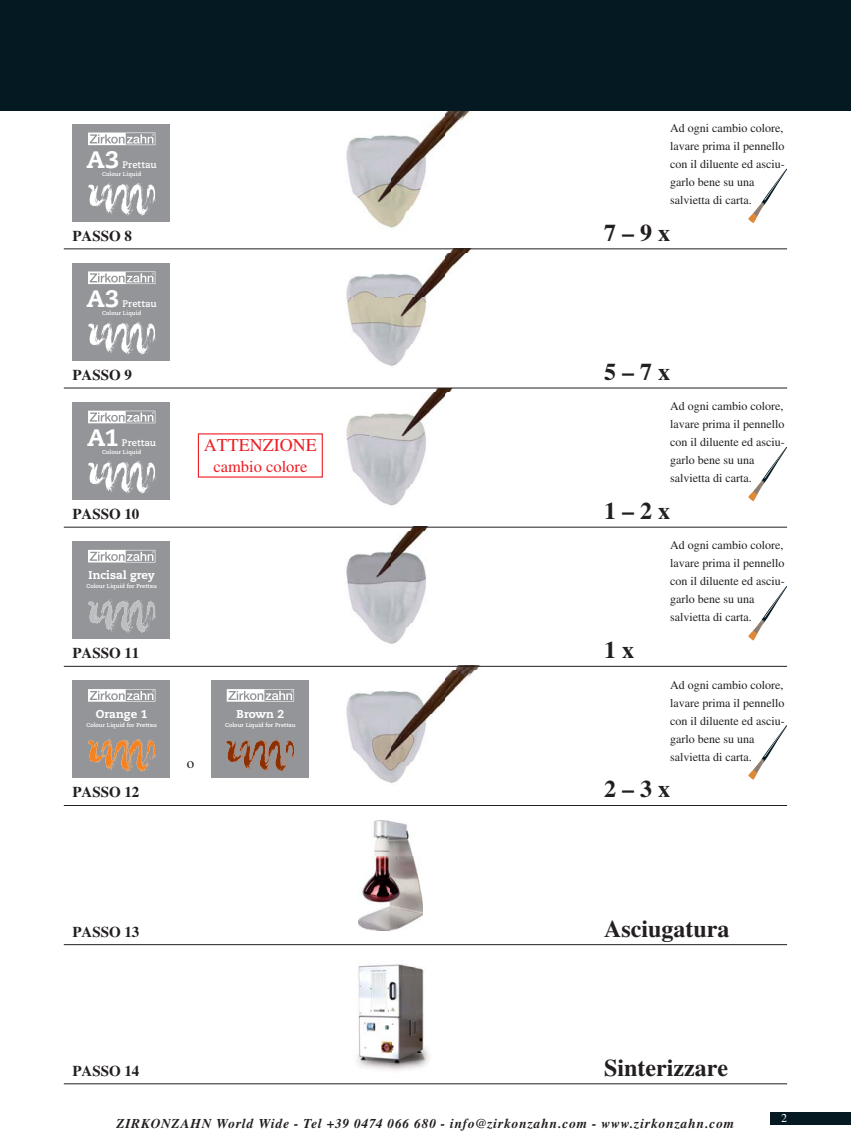
<style>
.page{position:relative;width:851px;height:1148px;background:#fff}
.page>*{position:absolute;margin:0;border:0;box-sizing:border-box;transform-origin:0 0}
.t1{font:700 24px "Times";color:#231f20}
.t2{font:800 23.7px "Caecilia Com 85";color:#fff}
.t3{font:18px "Times";color:#ed1c24}
.t4{font:16.5px "Times";color:#ed1c24}
.t5{font:700 15px "Times";color:#231f20}
.t6{font:15px "Times";color:#231f20}
.t7{font:italic 700 13.5px "Times";letter-spacing:.06em;color:#231f20}
.t8{font:12px/18px "Times";color:#231f20}
.t9{font:12px "Times";color:#fff}
.t10{font:800 11.4px "Caecilia Com 85";letter-spacing:.005em;color:#fff}
.t11{font:700 9.45px "Caecilia Com 75";letter-spacing:.015em;color:#fff}
.t12{font:700 5.7px "Caecilia Com 75";letter-spacing:.005em;color:#fff}
</style>
<div class="page">
<div style="left:770px;top:1111px;width:80px;height:13px;background:#051922"></div>
<img style="left:346px;top:713px;width:87px;height:70px">
<img style="left:346px;top:669px;width:132px;height:44px">
<img style="left:284px;top:574px;width:214px;height:95px">
<img style="left:346px;top:531px;width:81px;height:43px">
<img style="left:284px;top:436px;width:214px;height:95px">
<img style="left:346px;top:391px;width:105px;height:45px">
<img style="left:284px;top:296px;width:214px;height:95px">
<img style="left:346px;top:253px;width:121px;height:43px">
<img style="left:284px;top:110px;width:214px;height:143px">
<img style="left:359px;top:820px;width:64px;height:110px">
<img style="left:345px;top:945px;width:92px;height:126px">
<div style="left:72px;top:263px;width:98px;height:97px;background:#939598"></div>
<svg style="left:88px;top:271px;width:67px;height:13px"></svg>
<img style="left:88px;top:321px;width:67px;height:34px">
<div style="left:72px;top:124px;width:98px;height:97px;background:#939598"></div>
<svg style="left:88px;top:132px;width:67px;height:13px"></svg>
<img style="left:88px;top:182px;width:67px;height:34px">
<svg style="left:748px;top:586px;width:39px;height:55px"></svg>
<svg style="left:748px;top:447px;width:39px;height:54px"></svg>
<svg style="left:748px;top:169px;width:39px;height:54px"></svg>
<svg style="left:748px;top:725px;width:39px;height:55px"></svg>
<hr style="left:64px;top:248px;width:723px;height:1px;background:#231f20">
<hr style="left:64px;top:387px;width:723px;height:1px;background:#231f20">
<hr style="left:64px;top:527px;width:723px;height:1px;background:#231f20">
<hr style="left:64px;top:666px;width:723px;height:1px;background:#231f20">
<hr style="left:64px;top:805px;width:723px;height:1px;background:#231f20">
<hr style="left:64px;top:944px;width:723px;height:1px;background:#231f20">
<hr style="left:64px;top:1083px;width:723px;height:1px;background:#231f20">
<div style="left:211px;top:680px;width:98px;height:98px;background:#939598"></div>
<svg style="left:227px;top:689px;width:67px;height:12px"></svg>
<img style="left:227px;top:738px;width:67px;height:34px">
<div style="left:72px;top:680px;width:98px;height:98px;background:#939598"></div>
<svg style="left:88px;top:689px;width:67px;height:12px"></svg>
<img style="left:88px;top:738px;width:67px;height:34px">
<div style="left:72px;top:541px;width:98px;height:98px;background:#939598"></div>
<svg style="left:88px;top:550px;width:67px;height:12px"></svg>
<img style="left:88px;top:599px;width:67px;height:34px">
<div style="left:72px;top:402px;width:98px;height:98px;background:#939598"></div>
<svg style="left:88px;top:411px;width:67px;height:12px"></svg>
<img style="left:88px;top:460px;width:67px;height:34px">
<div style="left:0;top:0;width:850px;height:110px;background:#051922"></div>
<h2 class="t2" style="left:86px;top:146px;width:34px">A3</h2>
<p class="t11" style="left:122px;top:159px;width:36px">Prettau</p>
<p class="t12" style="left:102px;top:171px;width:41px">Colour Liquid</p>
<p class="t5" style="left:72px;top:230px;width:61px">PASSO 8</p>
<h2 class="t2" style="left:86px;top:285px;width:34px">A3</h2>
<p class="t11" style="left:122px;top:298px;width:36px">Prettau</p>
<p class="t12" style="left:102px;top:310px;width:41px">Colour Liquid</p>
<p class="t8" style="left:670px;top:120px;width:116px">Ad ogni cambio colore, lavare prima il pennello con il diluente ed asciu&shy;garlo bene su una salvietta di carta.</p>
<h1 class="t1" style="left:604px;top:224px;width:67px">7 – 9 x</h1>
<p class="t5" style="left:72px;top:369px;width:61px">PASSO 9</p>
<h1 class="t1" style="left:604px;top:363px;width:67px">5 – 7 x</h1>
<h2 class="t2" style="left:87px;top:424px;width:33px">A1</h2>
<p class="t11" style="left:122px;top:437px;width:36px">Prettau</p>
<p class="t12" style="left:102px;top:449px;width:41px">Colour Liquid</p>
<h3 class="t3" style="left:204px;top:438px;width:114px">ATTENZIONE</h3>
<h3 class="t4" style="left:213px;top:460px;width:95px">cambio colore</h3>
<p class="t8" style="left:670px;top:398px;width:116px">Ad ogni cambio colore, lavare prima il pennello con il diluente ed asciu&shy;garlo bene su una salvietta di carta.</p>
<p class="t5" style="left:72px;top:508px;width:69px">PASSO 10</p>
<h1 class="t1" style="left:604px;top:502px;width:67px">1 – 2 x</h1>
<p class="t10" style="left:89px;top:568px;width:68px">Incisal grey</p>
<p class="t12" style="left:86px;top:582px;width:72px">Colour Liquid for Prettau</p>
<p class="t5" style="left:72px;top:647px;width:69px">PASSO 11</p>
<p class="t10" style="left:96px;top:707px;width:53px">Orange 1</p>
<p class="t12" style="left:86px;top:721px;width:72px">Colour Liquid for Prettau</p>
<p class="t5" style="left:72px;top:787px;width:69px">PASSO 12</p>
<p class="t6" style="left:187px;top:757px;width:9px">o</p>
<p class="t10" style="left:236px;top:707px;width:49px">Brown 2</p>
<p class="t12" style="left:225px;top:721px;width:72px">Colour Liquid for Prettau</p>
<p class="t5" style="left:72px;top:926px;width:69px">PASSO 13</p>
<p class="t5" style="left:72px;top:1065px;width:69px">PASSO 14</p>
<h1 class="t1" style="left:604px;top:641px;width:31px">1 x</h1>
<p class="t8" style="left:670px;top:537px;width:116px">Ad ogni cambio colore, lavare prima il pennello con il diluente ed asciu&shy;garlo bene su una salvietta di carta.</p>
<p class="t8" style="left:670px;top:676px;width:116px">Ad ogni cambio colore, lavare prima il pennello con il diluente ed asciu&shy;garlo bene su una salvietta di carta.</p>
<h1 class="t1" style="left:604px;top:780px;width:67px">2 – 3 x</h1>
<h1 class="t1" style="left:604px;top:919px;width:127px">Asciugatura</h1>
<h1 class="t1" style="left:604px;top:1058px;width:125px">Sinterizzare</h1>
<p class="t7" style="left:116px;top:1119px;width:619px">ZIRKONZAHN World Wide - Tel +39 0474 066 680 - info@zirkonzahn.com - www.zirkonzahn.com</p>
<p class="t9" style="left:781px;top:1113px;width:7px">2</p>
</div>
